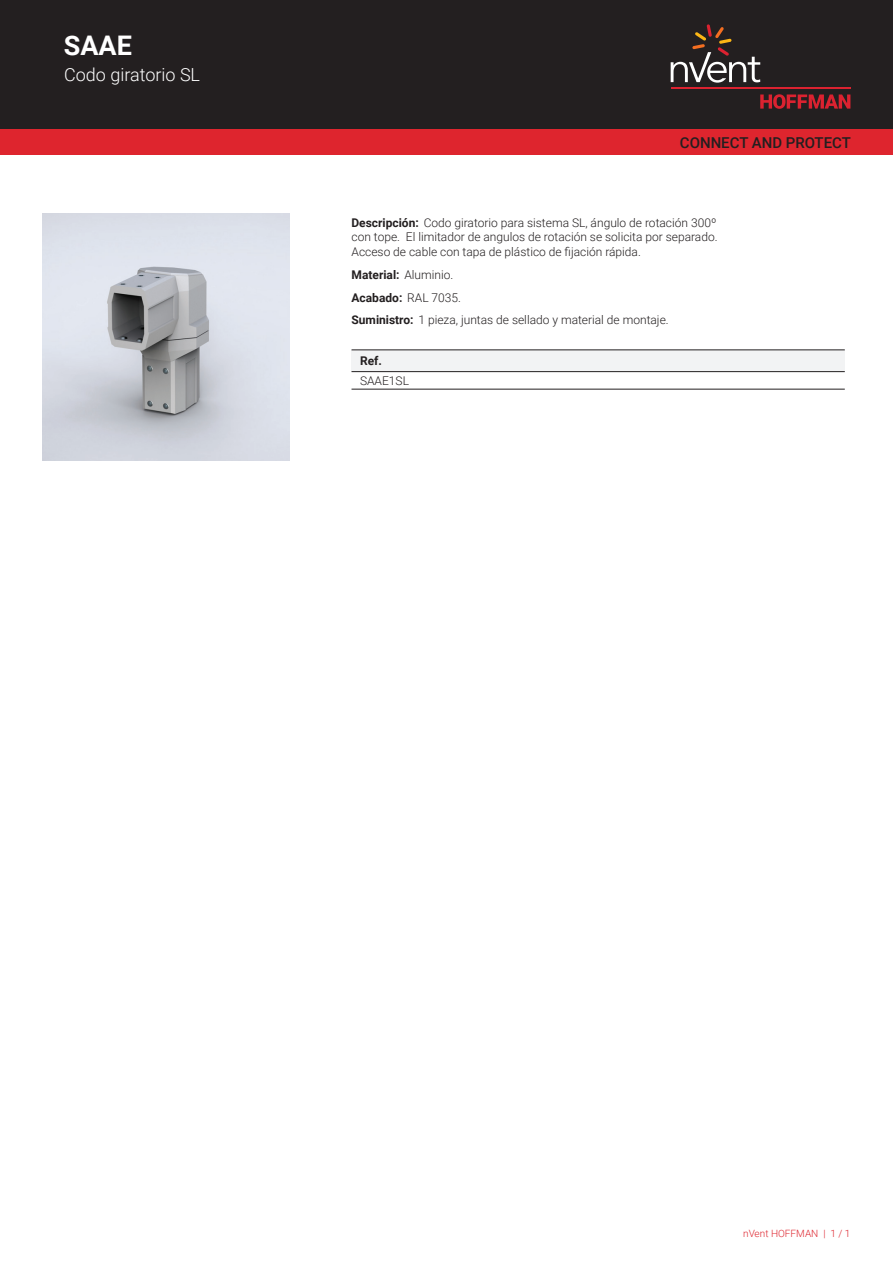
<style>
.page{position:relative;width:893px;height:1263px;background:#fff}
.page>*{position:absolute;margin:0;border:0;box-sizing:border-box;transform-origin:0 0}
.t1{font:700 27px "Roboto";color:#fff}
.t2{font:300 18px "Roboto";color:#fff}
.t3{font:500 15px "Roboto";color:#231f20}
.t4{font:300 12px/14.4px "Roboto";color:#231f20;text-align:justify}
.t5{font:700 12px "Roboto";color:#231f20}
.t6{font:300 10.05px "Roboto";color:#de252e}
.s1{font-weight:700}
</style>
<div class="page">
<div style="left:0;top:0;width:893px;height:129px;background:#231f20"></div>
<svg style="left:760px;top:94px;width:90px;height:15px"></svg>
<hr style="left:671px;top:88px;width:179px;height:1px;background:#db2230">
<svg style="left:671px;top:24px;width:89px;height:59px"></svg>
<div style="left:0;top:129px;width:893px;height:26px;background:#de252e"></div>
<div style="left:351px;top:350px;width:494px;height:22px;background:#f2f3f4"></div>
<hr style="left:351px;top:350px;width:494px;height:1px;background:#231f20">
<hr style="left:351px;top:389px;width:494px;height:1px;background:#231f20">
<hr style="left:351px;top:371px;width:494px;height:1px;background:#231f20">
<img style="left:43px;top:213px;width:246px;height:247px">
<h1 class="t1" style="left:64px;top:27px;width:70px">SAAE</h1>
<h2 class="t2" style="left:64px;top:62px;width:137px">Codo giratorio SL</h2>
<p class="t3" style="left:680px;top:132px;width:173px">CONNECT AND PROTECT</p>
<p class="t4" style="left:351px;top:215px;width:368px"><span class="s1">Descripción:</span> Codo giratorio para sistema SL, ángulo de rotación 300º con tope. El limitador de angulos de rotación se solicita por separado.<br>Acceso de cable con tapa de plástico de fijación rápida.</p>
<p class="t4" style="left:351px;top:262px;width:319px;line-height:23px;text-align:left"><span class="s1">Material:</span> Aluminio.<br><span class="s1">Acabado:</span> RAL 7035.<br><span class="s1">Suministro:</span> 1 pieza, juntas de sellado y material de montaje.</p>
<p class="t5" style="left:360px;top:353px;width:23px">Ref.</p>
<p class="t4" style="left:360px;top:373px;width:51px">SAAE1SL</p>
<p class="t6" style="left:743px;top:1226px;width:109px">nVent HOFFMAN | 1 / 1</p>
</div>
